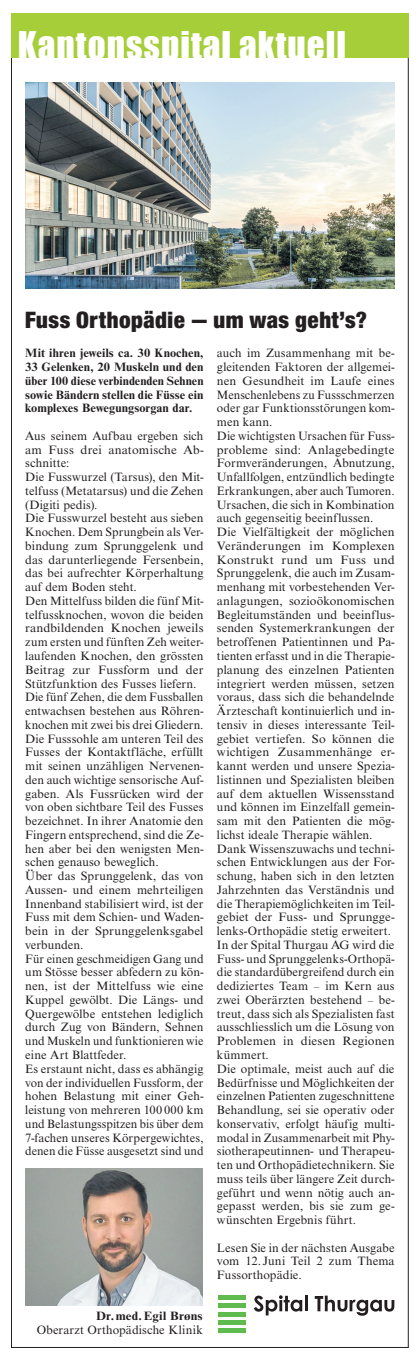
<style>
.page{position:relative;width:419px;height:1364px;background:#fff}
.page>*{position:absolute;margin:0;border:0;box-sizing:border-box;transform-origin:0 0}
.t1{font:35px "Impact";letter-spacing:.03em;color:#fff}
.t2{font:24.38px "Nimbus San Nov D Blac Cond";letter-spacing:.025em;color:#231f20}
.t3{font:12.5px/13.8px "Nimbus Rom No 9 T";letter-spacing:.005em;color:#231f20}
.t4{font:700 12.5px/13.8px "Nimbus Rom No 9 T";letter-spacing:.01em;color:#231f20;text-align:justify}
.t5{font:700 12.5px "Nimbus Rom No 9 T";letter-spacing:.01em;color:#231f20;scale:1.05 1}
</style>
<div class="page">
<div style="left:11px;top:13px;width:397px;height:45px;background:#a6ce39"></div>
<img style="left:25px;top:1168px;width:177px;height:136px">
<hr style="left:217px;top:1295px;width:28px;height:4px;background:#5fbb4e">
<hr style="left:217px;top:1328px;width:28px;height:4px;background:#5fbb4e">
<hr style="left:217px;top:1303px;width:28px;height:4px;background:#5fbb4e">
<div style="left:217px;top:1311px;width:28px;height:5px;background:#5fbb4e"></div>
<div style="left:217px;top:1319px;width:28px;height:5px;background:#5fbb4e"></div>
<svg style="left:253px;top:1295px;width:49px;height:20px"></svg>
<hr style="left:304px;top:1295px;width:3px;height:15px;background:#231f20">
<svg style="left:314px;top:1295px;width:80px;height:20px"></svg>
<img style="left:26px;top:82px;width:368px;height:206px">
<h1 class="t1" style="left:18px;top:23px;width:329px">Kantonsspital aktuell</h1>
<h2 class="t2" style="left:25px;top:304px;width:342px">Fuss Orthopädie – um was geht’s?</h2>
<p class="t4" style="left:25px;top:346px;width:179px">Mit ihren jeweils ca. 30 Knochen, 33 Gelenken, 20 Muskeln und den über 100 diese verbindenden Sehnen sowie Bändern stellen die Füsse ein komplexes Bewegungsorgan dar.</p>
<p class="t3" style="left:25px;top:428px;width:179px">Aus seinem Aufbau ergeben sich am Fuss drei anatomische Ab&shy;schnitte:<br>Die Fusswurzel (Tarsus), den Mit&shy;telfuss (Metatarsus) und die Zehen (Digiti pedis).<br>Die Fusswurzel besteht aus sieben<br>Knochen. Dem Sprungbein als Ver&shy;bindung zum Sprunggelenk und das darunterliegende Fersenbein, das bei aufrechter Körperhaltung auf dem Boden steht.<br>Den Mittelfuss bilden die fünf Mit&shy;telfussknochen, wovon die beiden randbildenden Knochen jeweils zum ersten und fünften Zeh weiter&shy;laufenden Knochen, den grössten<br>Beitrag zur Fussform und der<br>Stützfunktion des Fusses liefern.<br>Die fünf Zehen, die dem Fussballen entwachsen bestehen aus Röhren&shy;knochen mit zwei bis drei Gliedern.<br>Die Fusssohle am unteren Teil des<br>Fusses der Kontaktfläche, erfüllt mit seinen unzähligen Nervenen&shy;den auch wichtige sensorische Auf&shy;gaben. Als Fussrücken wird der von oben sichtbare Teil des Fusses bezeichnet. In ihrer Anatomie den<br>Fingern entsprechend, sind die Ze&shy;hen aber bei den wenigsten Men&shy;schen genauso beweglich.<br>Über das Sprunggelenk, das von<br>Aussen- und einem mehrteiligen<br>Innenband stabilisiert wird, ist der<br>Fuss mit dem Schien- und Waden&shy;bein in der Sprunggelenksgabel verbunden.<br>Für einen geschmeidigen Gang und um Stösse besser abfedern zu kön&shy;nen, ist der Mittelfuss wie eine<br>Kuppel gewölbt. Die Längs- und<br>Quergewölbe entstehen lediglich durch Zug von Bändern, Sehnen und Muskeln und funktionieren wie eine Art Blattfeder.<br>Es erstaunt nicht, dass es abhängig von der individuellen Fussform, der hohen Belastung mit einer Geh&shy;leistung von mehreren 100 000 km und Belastungsspitzen bis über dem<br>7-fachen unseres Körpergewichtes, denen die Füsse ausgesetzt sind und</p>
<p class="t5" style="left:96px;top:1308px;width:103px">Dr.med.Egil Brøns</p>
<p class="t3" style="left:37px;top:1322px;width:167px">Oberarzt Orthopädische Klinik</p>
<p class="t3" style="left:217px;top:346px;width:179px">auch im Zusammenhang mit be&shy;gleitenden Faktoren der allgemei&shy;nen Gesundheit im Laufe eines<br>Menschenlebens zu Fussschmerzen oder gar Funktionsstörungen kom&shy;men kann.<br>Die wichtigsten Ursachen für Fuss&shy;probleme sind: Anlagebedingte<br>Formveränderungen, Abnutzung,<br>Unfallfolgen, entzündlich bedingte<br>Erkrankungen, aber auch Tumoren.<br>Ursachen, die sich in Kombination auch gegenseitig beeinflussen.<br>Die Vielfältigkeit der möglichen<br>Veränderungen im Komplexen<br>Konstrukt rund um Fuss und<br>Sprunggelenk, die auch im Zusam&shy;menhang mit vorbestehenden Ver&shy;anlagungen, sozioökonomischen<br>Begleitumständen und beeinflus&shy;senden Systemerkrankungen der betroffenen Patientinnen und Pa&shy;tienten erfasst und in die Therapie&shy;planung des einzelnen Patienten integriert werden müssen, setzen voraus, dass sich die behandelnde<br>Ärzteschaft kontinuierlich und in&shy;tensiv in dieses interessante Teil&shy;gebiet vertiefen. So können die wichtigen Zusammenhänge er&shy;kannt werden und unsere Spezia&shy;listinnen und Spezialisten bleiben auf dem aktuellen Wissensstand und können im Einzelfall gemein&shy;sam mit den Patienten die mög&shy;lichst ideale Therapie wählen.<br>Dank Wissenszuwachs und techni&shy;schen Entwicklungen aus der For&shy;schung, haben sich in den letzten<br>Jahrzehnten das Verständnis und die Therapiemöglichkeiten im Teil&shy;gebiet der Fuss- und Sprungge&shy;lenks-Orthopädie stetig erweitert.<br>In der Spital Thurgau AG wird die<br>Fuss- und Sprunggelenks-Orthopä&shy;die standardübergreifend durch ein dediziertes Team – im Kern aus zwei Oberärzten bestehend – be&shy;treut, dass sich als Spezialisten fast ausschliesslich um die Lösung von<br>Problemen in diesen Regionen kümmert.<br>Die optimale, meist auch auf die<br>Bedürfnisse und Möglichkeiten der einzelnen Patienten zugeschnittene<br>Behandlung, sei sie operativ oder konservativ, erfolgt häufig multi&shy;modal in Zusammenarbeit mit Phy&shy;siotherapeutinnen- und Therapeu&shy;ten und Orthopädietechnikern. Sie muss teils über längere Zeit durch&shy;geführt und wenn nötig auch an&shy;gepasst werden, bis sie zum ge&shy;wünschten Ergebnis führt.</p>
<p class="t3" style="left:217px;top:1240px;width:179px;text-align:justify">Lesen Sie in der nächsten Ausgabe vom 12. Juni Teil 2 zum Thema Fussorthopädie.</p>
</div>
